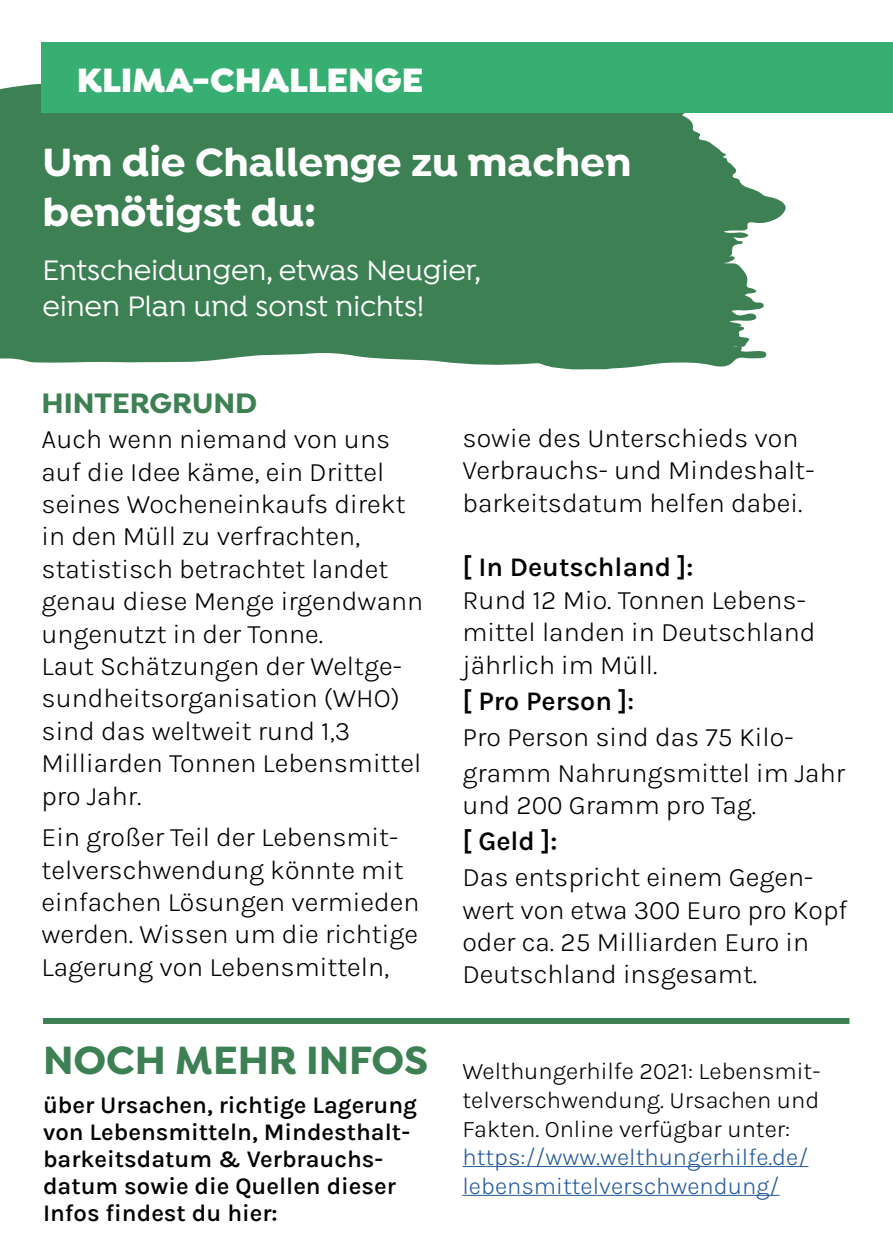
<style>
.page{position:relative;width:893px;height:1259px;background:#fff}
.page>*{position:absolute;margin:0;border:0;box-sizing:border-box;transform-origin:0 0}
.t1{font:700 42px/50.4px "Isidora";color:#fff}
.t2{font:700 42px "Isidora";color:#3c8054}
.t3{font:900 36px "Isidora";color:#fff}
.t4{font:500 30px/36px "Isidora";color:#fff}
.t5{font:700 30px "Isidora";color:#3c8054}
.t6{font:300 27px/32.4px "Karla";color:#000}
.t7{font:600 27px "Karla";color:#000}
.t8{font:600 24px/27px "Karla";color:#000}
.t9{font:300 24px/28.8px "Karla";color:#000;text-align:justify}
.t10{font:300 24px/28.8px "Karla";color:#275b9b}
.s1{font-weight:600}
.s2{font-weight:500}
</style>
<div class="page">
<svg style="left:0;top:80px;width:786px;height:289px;background:#4c8a62"></svg>
<div style="left:42px;top:43px;width:851px;height:70px;background:#38af72"></div>
<hr style="left:462px;top:1166px;width:346px;height:1px;background:#275b9b">
<hr style="left:462px;top:1194px;width:318px;height:1px;background:#275b9b">
<div style="left:43px;top:1018px;width:806px;height:6px;background:#3c8054"></div>
<h2 class="t3" style="left:77px;top:57px;width:348px">KLIMA-CHALLENGE</h2>
<h1 class="t1" style="left:42px;top:138px;width:590px">Um die Challenge zu machen benötigst du:</h1>
<p class="t4" style="left:42px;top:254px;width:440px">Entscheidungen, etwas Neugier, einen Plan und sonst nichts!</p>
<p class="t5" style="left:42px;top:384px;width:217px">HINTERGRUND</p>
<p class="t6" style="left:42px;top:422px;width:383px">Auch wenn niemand von uns auf die Idee käme, ein Drittel seines Wocheneinkaufs direkt in den Müll zu verfrachten, statistisch betrachtet landet genau diese Menge irgendwann ungenutzt in der Tonne.<br>Laut Schätzungen der Weltge&shy;sundheitsorganisation (WHO) sind das weltweit rund 1,3<br>Milliarden Tonnen Lebensmittel pro Jahr.</p>
<p class="t6" style="left:42px;top:820px;width:379px">Ein großer Teil der Lebensmit&shy;telverschwendung könnte mit einfachen Lösungen vermieden werden. Wissen um die richtige<br>Lagerung von Lebensmitteln,</p>
<h1 class="t2" style="left:43px;top:1034px;width:387px">NOCH MEHR INFOS</h1>
<p class="t8" style="left:43px;top:1090px;width:376px">über Ursachen, richtige Lagerung von Lebensmitteln, Mindesthalt&shy;barkeitsdatum &amp; Verbrauchs&shy;datum sowie die Quellen dieser<br>Infos findest du hier:</p>
<p class="t6" style="left:462px;top:421px;width:353px">sowie des Unterschieds von<br>Verbrauchs- und Mindeshalt&shy;barkeitsdatum helfen dabei.</p>
<p class="t7" style="left:462px;top:550px;width:233px">[ In Deutschland ]:</p>
<p class="t6" style="left:462px;top:583px;width:354px">Rund 12 Mio. Tonnen Lebens&shy;mittel landen in Deutschland jährlich im Müll.</p>
<p class="t6" style="left:462px;top:682px;width:384px;line-height:36px"><span class="s1">[ Pro Person ]</span><span class="s2">:<br></span>Pro Person sind das 75 Kilo&shy;gramm Nahrungsmittel im Jahr</p>
<p class="t6" style="left:462px;top:788px;width:295px">und 200 Gramm pro Tag.</p>
<p class="t7" style="left:462px;top:823px;width:96px">[ Geld ]:</p>
<p class="t6" style="left:462px;top:860px;width:386px">Das entspricht einem Gegen&shy;wert von etwa 300 Euro pro Kopf oder ca. 25 Milliarden Euro in<br>Deutschland insgesamt.</p>
<p class="t9" style="left:462px;top:1055px;width:360px">Welthungerhilfe 2021: Lebensmit&shy;telverschwendung. Ursachen und Fakten. Online verfügbar unter:</p>
<p class="t10" style="left:462px;top:1142px;width:347px">https://www.welthungerhilfe.de/ lebensmittelverschwendung/</p>
</div>
